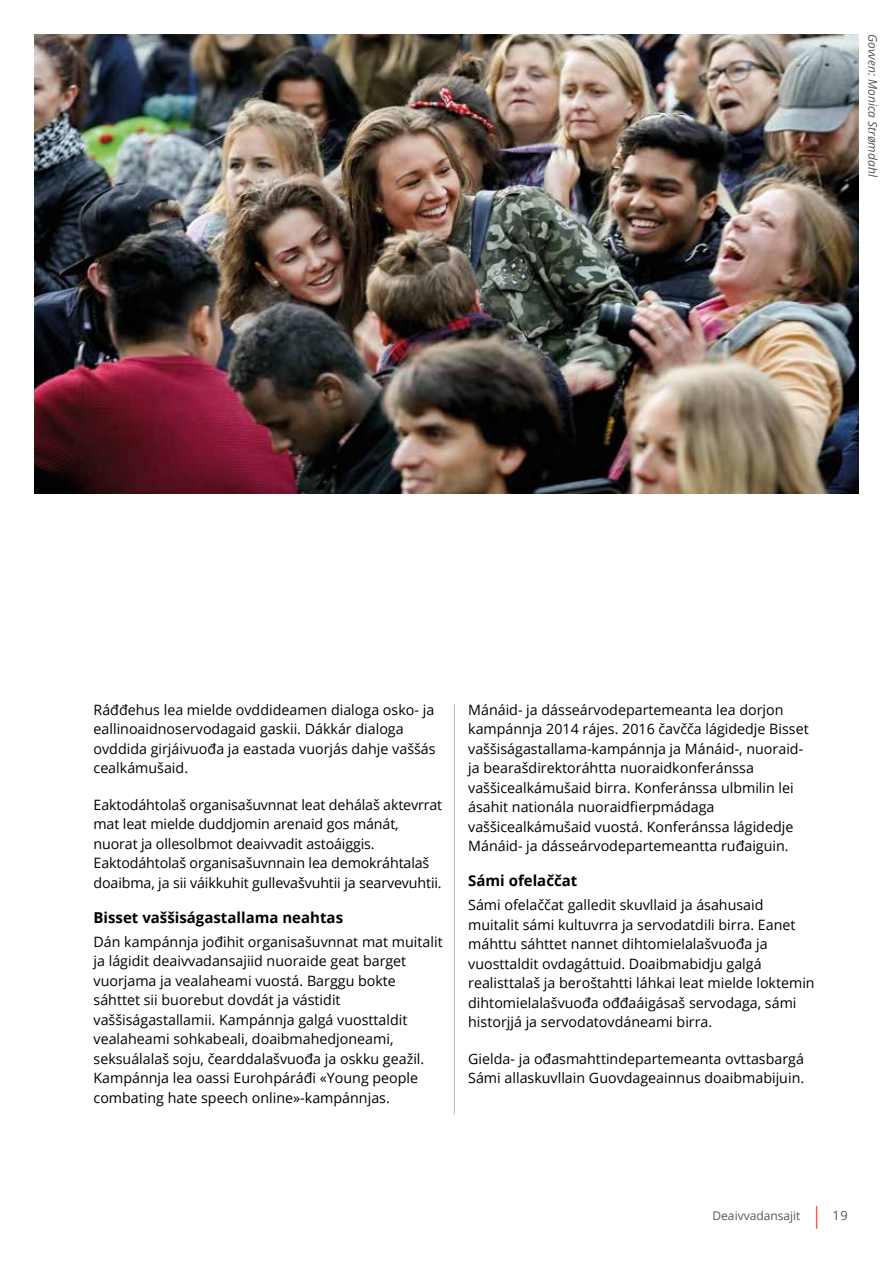
<style>
.page{position:relative;width:893px;height:1263px;background:#fff}
.page>*{position:absolute;margin:0;border:0;box-sizing:border-box;transform-origin:0 0}
.Mellom{font:700 15px "Open Sans";color:#000}
.brød{font:14.25px/19.5px "Open Sans";color:#000}
.t1{font:12.75px "Open Sans";color:#575756}
.t2{font:italic 12px "Open Sans";color:#575756}
.t3{font:12px "Open Sans";color:#575756}
</style>
<div class="page">
<img style="left:34px;top:34px;width:825px;height:459px">
<hr style="left:454px;top:704px;width:1px;height:410px;background:#b6b7b7">
<svg style="left:816px;top:1206px;width:1px;height:23px"></svg>
<p class="t2" style="left:881px;top:34px;width:144px;rotate:90deg">Govven: Monica Strømdahl</p>
<p class="brød" style="left:94px;top:699px;width:344px">Ráđđehus lea mielde ovddideamen dialoga osko- ja eallinoaidnoservodagaid gaskii. Dákkár dialoga ovddida girjáivuođa ja eastada vuorjás dahje vaššás cealkámušaid.</p>
<p class="brød" style="left:94px;top:794px;width:350px">Eaktodáhtolaš organisašuvnnat leat dehálaš aktevrrat mat leat mielde duddjomin arenaid gos mánát, nuorat ja ollesolbmot deaivvadit astoáiggis.<br>Eaktodáhtolaš organisašuvnnain lea demokráhtalaš doaibma, ja sii váikkuhit gullevašvuhtii ja searvevuhtii.</p>
<p class="Mellom" style="left:94px;top:907px;width:251px">Bisset vaššiságastallama neahtas</p>
<p class="brød" style="left:94px;top:931px;width:351px">Dán kampánnja jođihit organisašuvnnat mat muitalit ja lágidit deaivvadansajiid nuoraide geat barget vuorjama ja vealaheami vuostá. Barggu bokte sáhttet sii buorebut dovdát ja vástidit vaššiságastallamii. Kampánnja galgá vuosttaldit vealaheami sohkabeali, doaibmahedjoneami, seksuálalaš soju, čearddalašvuođa ja oskku geažil.<br>Kampánnja lea oassi Eurohpáráđi «Young people combating hate speech online»-kampánnjas.</p>
<p class="brød" style="left:468px;top:699px;width:342px">Mánáid- ja dásseárvodepartemeanta lea dorjon kampánnja 2014 rájes. 2016 čavčča lágidedje Bisset vaššiságastallama-kampánnja ja Mánáid-, nuoraid&shy;ja bearašdirektoráhtta nuoraidkonferánssa vaššicealkámušaid birra. Konferánssa ulbmilin lei ásahit nationála nuoraidfierpmádaga vaššicealkámušaid vuostá. Konferánssa lágidedje Mánáid- ja dásseárvodepartemeantta ruđaiguin.</p>
<p class="Mellom" style="left:468px;top:870px;width:111px">Sámi ofelaččat</p>
<p class="brød" style="left:468px;top:895px;width:348px">Sámi ofelaččat galledit skuvllaid ja ásahusaid muitalit sámi kultuvrra ja servodatdili birra. Eanet máhttu sáhttet nannet dihtomielalašvuođa ja vuosttaldit ovdagáttuid. Doaibmabidju galgá realisttalaš ja beroštahtti láhkai leat mielde loktemin dihtomielalašvuođa ođđaáigásaš servodaga, sámi historjjá ja servodatovdáneami birra.</p>
<p class="brød" style="left:468px;top:1048px;width:337px">Gielda- ja ođasmahttindepartemeanta ovttasbargá<br>Sámi allaskuvllain Guovdageainnus doaibmabijuin.</p>
<p class="t3" style="left:712px;top:1207px;width:89px">Deaivvadansajit</p>
<p class="t1" style="left:832px;top:1207px;width:17px">19</p>
</div>
